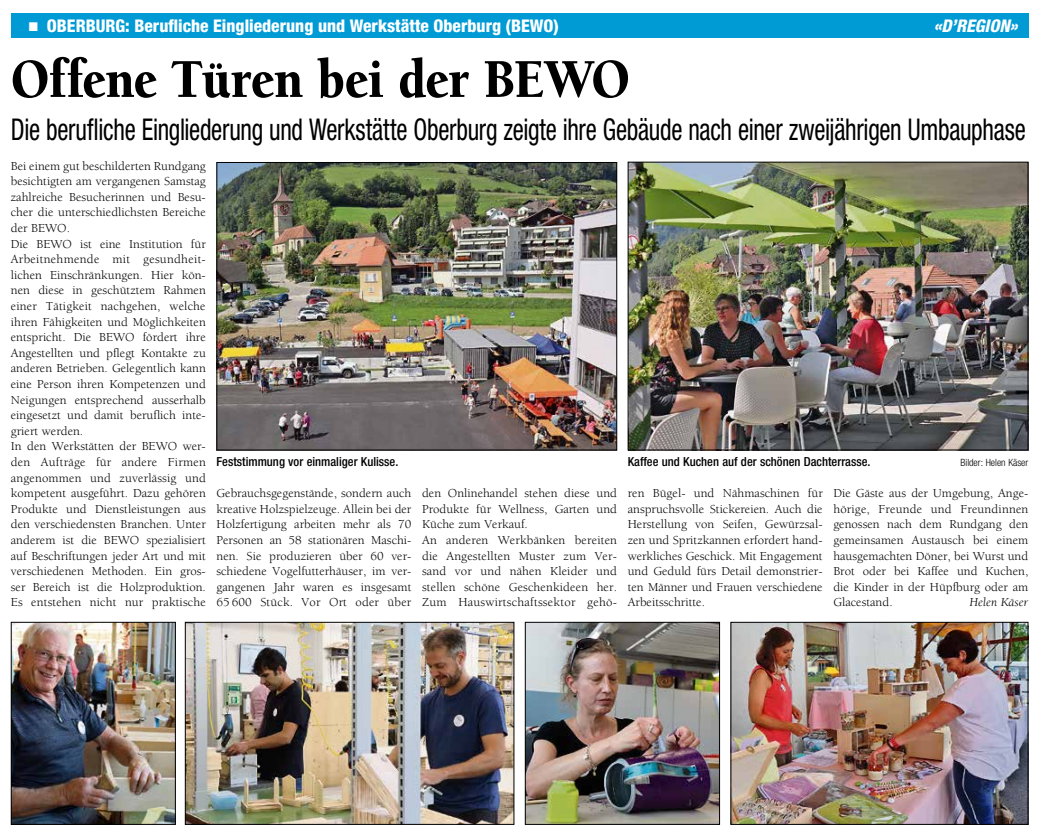
<style>
.page{position:relative;width:1042px;height:836px;background:#fff}
.page>*{position:absolute;margin:0;border:0;box-sizing:border-box;transform-origin:0 0}
.t1{font:900 56.25px "Berkeley";letter-spacing:-.005em;color:#000;scale:.9 1}
.t2{font:condensed 30px "Helvetica Neue";letter-spacing:-.015em;color:#000;scale:.83 1}
.t3{font:800 condensed 17.5px "Helvetica Neue";color:#fff}
.t4{font:italic 800 condensed 17.5px "Helvetica Neue";color:#fff}
.t5{font:12.5px/15.6px "Berkeley";color:#000;text-align:justify}
.t6{font:500 condensed 12.5px "Helvetica Neue";color:#000}
.t7{font:italic 12.5px "Berkeley";color:#000}
.t8{font:300 condensed 10px "Helvetica Neue";color:#000}
.s1{font-family:"Mathematical Pi Six";font-weight:400;font-stretch:normal;font-size:12.5px}
</style>
<div class="page">
<div style="left:11px;top:14px;width:1017px;height:24px;background:#009bd5"></div>
<img style="left:218px;top:164px;width:397px;height:284px">
<div style="left:216px;top:162px;width:401px;height:288px;border:1px solid #000"></div>
<img style="left:732px;top:624px;width:294px;height:198px">
<div style="left:730px;top:622px;width:298px;height:202px;border:1px solid #000"></div>
<img style="left:527px;top:624px;width:191px;height:198px">
<div style="left:525px;top:622px;width:195px;height:202px;border:1px solid #000"></div>
<img style="left:187px;top:624px;width:325px;height:198px">
<div style="left:185px;top:622px;width:329px;height:202px;border:1px solid #000"></div>
<img style="left:629px;top:164px;width:397px;height:284px">
<div style="left:627px;top:162px;width:401px;height:288px;border:1px solid #000"></div>
<img style="left:13px;top:624px;width:161px;height:198px">
<div style="left:11px;top:622px;width:165px;height:202px;border:1px solid #000"></div>
<h3 class="t3" style="left:29px;top:15px;width:532px"><span class="s1">j</span> OBERBURG: Berufliche Eingliederung und Werkstätte Oberburg (BEWO)</h3>
<h3 class="t4" style="left:933px;top:15px;width:85px">«D’REGION»</h3>
<h1 class="t1" style="left:11px;top:49px;width:689px">Offene Türen bei der BEWO</h1>
<h2 class="t2" style="left:11px;top:112px;width:1224px">Die berufliche Eingliederung und Werkstätte Oberburg zeigte ihre Gebäude nach einer zweijährigen Umbauphase</h2>
<p class="t5" style="left:11px;top:158px;width:196px;text-align:left">Bei einem gut beschilderten Rundgang besichtigten am vergangenen Samstag zahlreiche Besucherinnen und Besu&shy;cher die unterschiedlichsten Bereiche der BEWO.<br>Die BEWO ist eine Institution für Arbeitnehmende mit gesundheit&shy;lichen Einschränkungen. Hier kön&shy;nen diese in geschütztem Rahmen einer Tätigkeit nachgehen, welche ihren Fähigkeiten und Möglichkeiten entspricht. Die BEWO fördert ihre Angestellten und pflegt Kontakte zu anderen Betrieben. Gelegentlich kann eine Person ihren Kompetenzen und Neigungen entsprechend ausserhalb eingesetzt und damit beruflich inte&shy;griert werden.<br>In den Werkstätten der BEWO wer&shy;den Aufträge für andere Firmen angenommen und zuverlässig und kompetent ausgeführt. Dazu gehören Produkte und Dienstleistungen aus den verschiedensten Branchen. Unter anderem ist die BEWO spezialisiert auf Beschriftungen jeder Art und mit verschiedenen Methoden. Ein gros&shy;ser Bereich ist die Holzproduktion.<br>Es entstehen nicht nur praktische</p>
<p class="t6" style="left:216px;top:454px;width:183px">Feststimmung vor einmaliger Kulisse.</p>
<p class="t6" style="left:627px;top:454px;width:244px">Kaffee und Kuchen auf der schönen Dachterrasse.</p>
<p class="t8" style="left:960px;top:456px;width:69px">Bilder: Helen Käser</p>
<p class="t5" style="left:216px;top:485px;width:196px">Gebrauchsgegenstände, sondern auch kreative Holzspielzeuge. Allein bei der Holzfertigung arbeiten mehr als 70<br>Personen an 58 stationären Maschi&shy;nen. Sie produzieren über 60 ver&shy;schiedene Vogelfutterhäuser, im ver&shy;gangenen Jahr waren es insgesamt 65 600 Stück. Vor Ort oder über</p>
<p class="t5" style="left:422px;top:485px;width:196px;text-align:left">den Onlinehandel stehen diese und<br>Produkte für Wellness, Garten und<br>Küche zum Verkauf.<br>An anderen Werkbänken bereiten die Angestellten Muster zum Ver&shy;sand vor und nähen Kleider und stellen schöne Geschenkideen her.<br>Zum Hauswirtschaftssektor gehö-</p>
<p class="t5" style="left:627px;top:485px;width:197px">ren Bügel- und Nähmaschinen für anspruchsvolle Stickereien. Auch die Herstellung von Seifen, Gewürzsal&shy;zen und Spritzkannen erfordert hand&shy;werkliches Geschick. Mit Engagement und Geduld fürs Detail demonstrier&shy;ten Männer und Frauen verschiedene Arbeitsschritte.</p>
<p class="t5" style="left:833px;top:485px;width:196px">Die Gäste aus der Umgebung, Ange&shy;hörige, Freunde und Freundinnen genossen nach dem Rundgang den gemeinsamen Austausch bei einem hausgemachten Döner, bei Wurst und Brot oder bei Kaffee und Kuchen, die Kinder in der Hüpfburg oder am Glacestand.</p>
<p class="t7" style="left:969px;top:596px;width:60px">Helen Käser</p>
</div>
